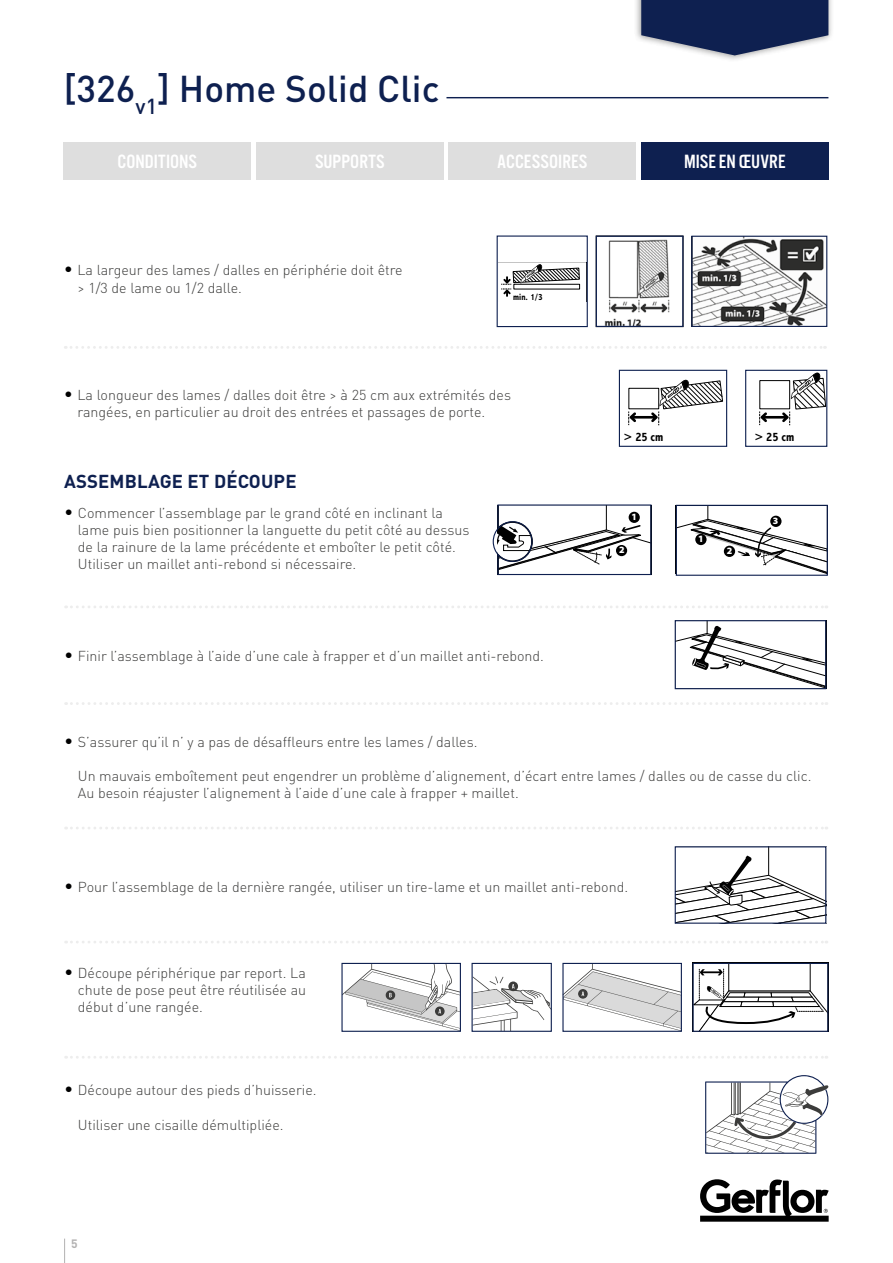
<style>
.page{position:relative;width:893px;height:1263px;background:#fff}
.page>*{position:absolute;margin:0;border:0;box-sizing:border-box;transform-origin:0 0}
.t1{font:500 36.9px "DIN Pro";color:#0e2050}
.t2{font:19.95px "Alternate Got No 3 D";color:#fff}
.t3{font:700 18.6px "DIN Pro";letter-spacing:.01em;color:#0e2050}
.t4{font:300 14.25px/17.1px "DIN Pro";color:#3c3c3b}
.t5{font:700 condensed 12.45px "Abadi";color:#000}
.t6{font:700 12px "DIN Pro";color:#b3b2b2}
.t7{font:900 9.75px "Myriad Pro";color:#fff}
.t8{font:900 9.6px "Myriad Pro";color:#fff}
.t9{font:700 condensed 9.15px "Abadi";color:#000}
.s1{font-size:17.1px;color:#000}
</style>
<div class="page">
<svg style="left:64px;top:1238px;width:1px;height:25px"></svg>
<svg style="left:700px;top:1179px;width:129px;height:43px"></svg>
<svg style="left:65px;top:346px;width:760px;height:3px"></svg>
<svg style="left:66px;top:606px;width:761px;height:2px"></svg>
<svg style="left:66px;top:702px;width:761px;height:3px"></svg>
<svg style="left:66px;top:827px;width:761px;height:2px"></svg>
<svg style="left:66px;top:941px;width:761px;height:2px"></svg>
<svg style="left:66px;top:1056px;width:761px;height:3px"></svg>
<div style="left:449px;top:142px;width:187px;height:38px;background:#dedede"></div>
<div style="left:641px;top:142px;width:187px;height:38px;background:#0e2050"></div>
<div style="left:256px;top:142px;width:187px;height:38px;background:#dedede"></div>
<div style="left:64px;top:142px;width:187px;height:38px;background:#dedede"></div>
<div style="left:634px;top:0;width:200px;height:62px;background:#3c3c3b;opacity:.5"></div>
<svg style="left:641px;top:0;width:187px;height:55px;background:#35446b"></svg>
<img style="left:604px;top:239px;width:66px;height:86px">
<svg style="left:499px;top:262px;width:87px;height:35px"></svg>
<div style="left:497px;top:235px;width:91px;height:92px;border:1px solid #0e2050"></div>
<div style="left:596px;top:236px;width:87px;height:91px;border:1px solid #0e2050"></div>
<img style="left:693px;top:238px;width:132px;height:87px">
<div style="left:691px;top:236px;width:136px;height:91px;border:1px solid #0e2050"></div>
<svg style="left:628px;top:379px;width:95px;height:46px"></svg>
<div style="left:619px;top:370px;width:108px;height:77px;border:1px solid #0e2050"></div>
<svg style="left:759px;top:372px;width:66px;height:53px"></svg>
<div style="left:745px;top:370px;width:82px;height:77px;border:1px solid #0e2050"></div>
<svg style="left:705px;top:1075px;width:124px;height:79px"></svg>
<div style="left:493px;top:521px;width:40px;height:41px;border:1px solid #0e2050;border-radius:50%"></div>
<svg style="left:497px;top:504px;width:155px;height:72px"></svg>
<svg style="left:678px;top:507px;width:148px;height:67px"></svg>
<div style="left:724px;top:546px;width:11px;height:11px;background:#000;border-radius:50%"></div>
<div style="left:676px;top:505px;width:152px;height:71px;border:1px solid #0e2050"></div>
<svg style="left:677px;top:622px;width:147px;height:65px"></svg>
<div style="left:675px;top:620px;width:151px;height:69px;border:1px solid #0e2050"></div>
<svg style="left:677px;top:848px;width:147px;height:74px"></svg>
<div style="left:675px;top:846px;width:151px;height:78px;border:1px solid #0e2050"></div>
<svg style="left:694px;top:965px;width:132px;height:65px"></svg>
<div style="left:692px;top:963px;width:136px;height:69px;border:1px solid #0e2050"></div>
<svg style="left:474px;top:976px;width:76px;height:54px"></svg>
<div style="left:472px;top:963px;width:80px;height:69px;border:1px solid #0e2050"></div>
<div style="left:341px;top:963px;width:120px;height:69px;border:1px solid #0e2050"></div>
<svg style="left:342px;top:963px;width:118px;height:68px"></svg>
<svg style="left:564px;top:965px;width:116px;height:65px"></svg>
<div style="left:562px;top:963px;width:120px;height:69px;border:1px solid #0e2050"></div>
<hr style="left:446px;top:97px;width:382px;height:1px;background:#0e2050">
<h1 class="t1" style="left:64px;top:63px;width:377px">[326<sub>v1</sub>] Home Solid Clic</h1>
<h2 class="t2" style="left:118px;top:151px;width:81px">CONDITIONS</h2>
<h2 class="t2" style="left:315px;top:151px;width:71px">SUPPORTS</h2>
<h2 class="t2" style="left:497px;top:151px;width:92px">ACCESSOIRES</h2>
<h2 class="t2" style="left:684px;top:151px;width:103px">MISE EN ŒUVRE</h2>
<p class="t4" style="left:77px;top:261px;width:327px;text-indent:-14px"><span class="s1">•</span> La largeur des lames / dalles en périphérie doit être &gt; 1/3 de lame ou 1/2 dalle.</p>
<p class="t9" style="left:513px;top:292px;width:31px">min. 1/3</p>
<p class="t4" style="left:77px;top:386px;width:435px;text-indent:-14px"><span class="s1">•</span> La longueur des lames / dalles doit être &gt; à 25 cm aux extrémités des rangées, en particulier au droit des entrées et passages de porte.</p>
<h3 class="t3" style="left:64px;top:469px;width:234px">ASSEMBLAGE ET DÉCOUPE</h3>
<p class="t4" style="left:78px;top:503px;width:393px;text-indent:-14px"><span class="s1">•</span> Commencer l’assemblage par le grand côté en inclinant la lame puis bien positionner la languette du petit côté au dessus de la rainure de la lame précédente et emboîter le petit côté.<br>Utiliser un maillet anti-rebond si nécessaire.</p>
<p class="t4" style="left:64px;top:647px;width:481px"><span class="s1">•</span> Finir l’assemblage à l’aide d’une cale à frapper et d’un maillet anti-rebond.</p>
<p class="t5" style="left:625px;top:430px;width:41px">&gt; 25 cm</p>
<p class="t5" style="left:755px;top:430px;width:41px">&gt; 25 cm</p>
<p class="t8" style="left:631px;top:512px;width:7px">1</p>
<p class="t8" style="left:619px;top:545px;width:7px">2</p>
<p class="t7" style="left:698px;top:534px;width:7px">1</p>
<p class="t7" style="left:727px;top:545px;width:7px">2</p>
<p class="t7" style="left:773px;top:515px;width:7px">3</p>
<p class="t4" style="left:64px;top:732px;width:415px"><span class="s1">•</span> S’assurer qu’il n’ y a pas de désaffleurs entre les lames / dalles.</p>
<p class="t4" style="left:78px;top:767px;width:735px">Un mauvais emboîtement peut engendrer un problème d’alignement, d’écart entre lames / dalles ou de casse du clic.<br>Au besoin réajuster l’alignement à l’aide d’une cale à frapper + maillet.</p>
<p class="t4" style="left:64px;top:877px;width:565px"><span class="s1">•</span> Pour l’assemblage de la dernière rangée, utiliser un tire-lame et un maillet anti-rebond.</p>
<p class="t4" style="left:78px;top:963px;width:230px;text-align:justify;text-indent:-14px"><span class="s1">•</span> Découpe périphérique par report. La chute de pose peut être réutilisée au début d’une rangée.</p>
<p class="t4" style="left:64px;top:1081px;width:254px"><span class="s1">•</span> Découpe autour des pieds d’huisserie.</p>
<p class="t4" style="left:78px;top:1115px;width:207px">Utiliser une cisaille démultipliée.</p>
<p class="t6" style="left:71px;top:1235px;width:8px">5</p>
</div>
